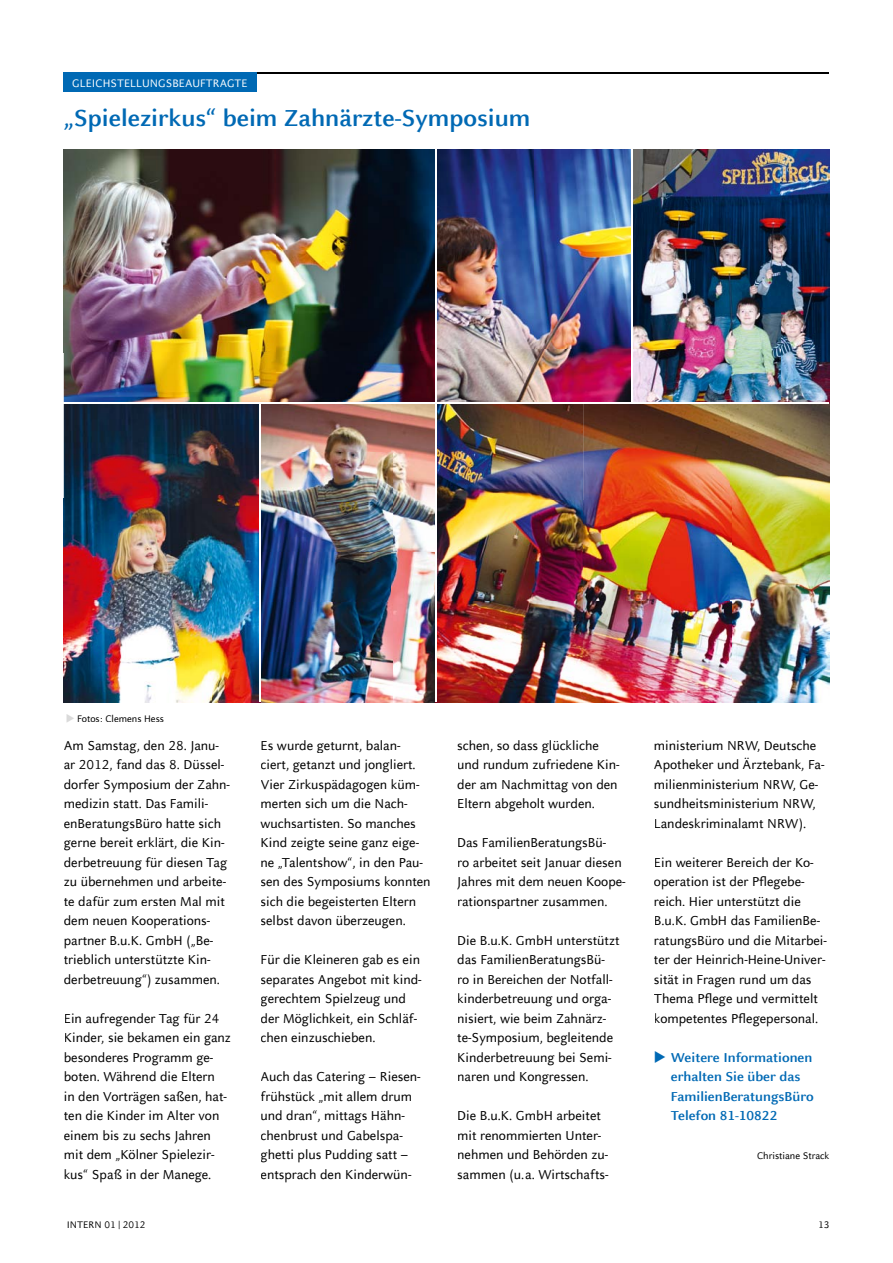
<style>
.page{position:relative;width:893px;height:1263px;background:#fff}
.page>*{position:absolute;margin:0;border:0;box-sizing:border-box;transform-origin:0 0}
.t1{font:700 25.5px "Celeste Sans Offc Pro";color:#0069b4}
.t2{font:14.25px/19.5px "Celeste Sans Offc Pro";color:#000}
.t3{font:700 14.25px/19.5px "Celeste Sans Offc Pro";color:#0069b4}
.t4{font:12px "Celeste Sans Offc Pro";letter-spacing:.005em;color:#fff}
.t5{font:10.5px "Celeste Sans Offc Pro";color:#000}
.s1{color:#dadada}
</style>
<div class="page">
<img style="left:211px;top:404px;width:224px;height:298px">
<img style="left:64px;top:404px;width:147px;height:298px">
<hr style="left:64px;top:72px;width:765px;height:1px;background:#000">
<img style="left:64px;top:149px;width:371px;height:250px">
<img style="left:260px;top:399px;width:175px;height:3px">
<img style="left:64px;top:397px;width:196px;height:5px">
<img style="left:437px;top:404px;width:294px;height:298px">
<img style="left:731px;top:404px;width:98px;height:298px">
<img style="left:437px;top:149px;width:343px;height:100px">
<img style="left:437px;top:249px;width:194px;height:153px">
<img style="left:780px;top:149px;width:49px;height:251px">
<img style="left:633px;top:249px;width:147px;height:151px">
<img style="left:633px;top:400px;width:196px;height:2px">
<hr style="left:631px;top:149px;width:1px;height:254px;background:#fff">
<hr style="left:259px;top:403px;width:1px;height:299px;background:#fff">
<div style="left:64px;top:72px;width:193px;height:20px;background:#0069b4"></div>
<p class="t4" style="left:72px;top:75px;width:177px">GLEICHSTELLUNGSBEAUFTRAGTE</p>
<h1 class="t1" style="left:64px;top:102px;width:468px">„Spielezirkus“ beim Zahnärzte-Symposium</h1>
<p class="t5" style="left:66px;top:712px;width:100px"><span class="s1">◆</span> Fotos: Clemens Hess</p>
<p class="t2" style="left:64px;top:735px;width:168px">Am Samstag, den 28. Janu&shy;ar 2012, fand das 8. Düssel&shy;dorfer Symposium der Zahn&shy;medizin statt. Das Famili&shy;enBeratungsBüro hatte sich gerne bereit erklärt, die Kin&shy;derbetreuung für diesen Tag zu übernehmen und arbeite&shy;te dafür zum ersten Mal mit dem neuen Kooperations&shy;partner B.u.K. GmbH („Be&shy;trieblich unterstützte Kin&shy;derbetreuung“) zusammen.</p>
<p class="t2" style="left:64px;top:1008px;width:169px">Ein aufregender Tag für 24<br>Kinder, sie bekamen ein ganz besonderes Programm ge&shy;boten. Während die Eltern<br>in den Vorträgen saßen, hat&shy;ten die Kinder im Alter von einem bis zu sechs Jahren mit dem „Kölner Spielezir&shy;kus“ Spaß in der Manege.</p>
<p class="t2" style="left:261px;top:735px;width:172px">Es wurde geturnt, balan&shy;ciert, getanzt und jongliert.<br>Vier Zirkuspädagogen küm&shy;merten sich um die Nach&shy;wuchsartisten. So manches<br>Kind zeigte seine ganz eige&shy;ne „Talentshow“, in den Pau&shy;sen des Symposiums konnten sich die begeisterten Eltern selbst davon überzeugen.</p>
<p class="t2" style="left:261px;top:949px;width:162px">Für die Kleineren gab es ein separates Angebot mit kind&shy;gerechtem Spielzeug und der Möglichkeit, ein Schläf&shy;chen einzuschieben.</p>
<p class="t2" style="left:261px;top:1066px;width:162px">Auch das Catering – Riesen&shy;frühstück „mit allem drum und dran“, mittags Hähn&shy;chenbrust und Gabelspa&shy;ghetti plus Pudding satt – entsprach den Kinderwün-</p>
<p class="t2" style="left:457px;top:735px;width:164px">schen, so dass glückliche und rundum zufriedene Kin&shy;der am Nachmittag von den<br>Eltern abgeholt wurden.</p>
<p class="t2" style="left:457px;top:832px;width:170px">Das FamilienBeratungsBü-<br>ro arbeitet seit Januar diesen<br>Jahres mit dem neuen Koope&shy;rationspartner zusammen.</p>
<p class="t2" style="left:457px;top:930px;width:164px">Die B.u.K. GmbH unterstützt das FamilienBeratungsBü&shy;ro in Bereichen der Notfall&shy;kinderbetreuung und orga&shy;nisiert, wie beim Zahnärz&shy;te-Symposium, begleitende<br>Kinderbetreuung bei Semi&shy;naren und Kongressen.</p>
<p class="t2" style="left:457px;top:1105px;width:153px">Die B.u.K. GmbH arbeitet mit renommierten Unter&shy;nehmen und Behörden zu&shy;sammen (u.a. Wirtschafts-</p>
<p class="t2" style="left:654px;top:735px;width:172px">ministerium NRW, Deutsche<br>Apotheker und Ärztebank, Fa&shy;milienministerium NRW, Ge&shy;sundheitsministerium NRW,<br>Landeskriminalamt NRW).</p>
<p class="t2" style="left:654px;top:852px;width:174px">Ein weiterer Bereich der Ko&shy;operation ist der Pflegebe&shy;reich. Hier unterstützt die<br>B.u.K. GmbH das FamilienBe&shy;ratungsBüro und die Mitarbei&shy;ter der Heinrich-Heine-Univer&shy;sität in Fragen rund um das<br>Thema Pflege und vermittelt kompetentes Pflegepersonal.</p>
<p class="t3" style="left:671px;top:1047px;width:144px;text-indent:-17px">◆ Weitere Informationen erhalten Sie über das<br>FamilienBeratungsBüro<br>Telefon 81-10822</p>
<p class="t5" style="left:757px;top:1149px;width:74px">Christiane Strack</p>
<p class="t5" style="left:67px;top:1218px;width:80px">INTERN 01 | 2012</p>
<p class="t5" style="left:818px;top:1218px;width:13px">13</p>
</div>
